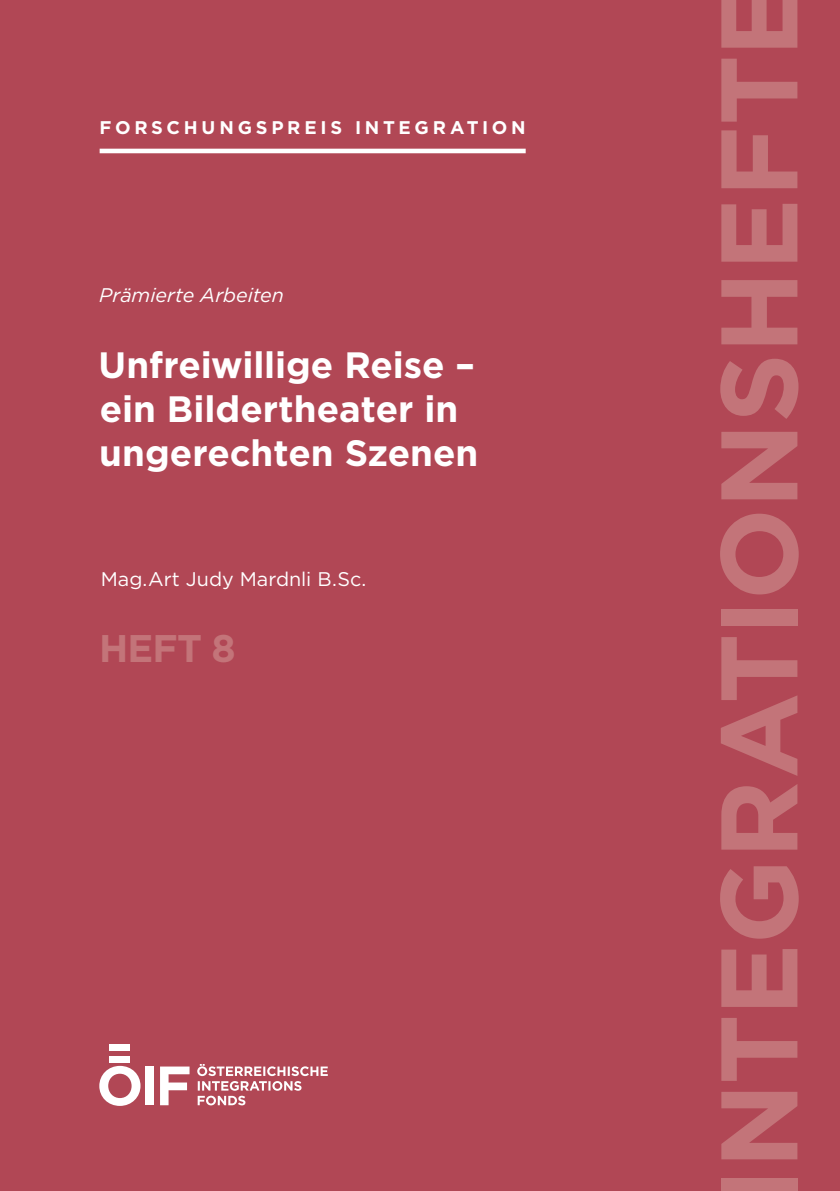
<style>
.page{position:relative;width:840px;height:1191px;background:#fff}
.page>*{position:absolute;margin:0;border:0;box-sizing:border-box;transform-origin:0 0}
.t1{font:700 108.6px "Gotham";letter-spacing:-.005em;color:#c37479}
.t2{font:700 38.4px "Gotham";color:#c37479}
.t3{font:700 36.6px/44px "Gotham";color:#fff}
.t4{font:19.8px "Gotham";color:#fff}
.t5{font:italic 19.8px "Gotham";letter-spacing:-.005em;color:#fff}
.t6{font:700 18.4px "Gotham";letter-spacing:.205em;color:#fff}
</style>
<div class="page">
<div style="left:0;top:0;width:839px;height:1191px;background:#b14755"></div>
<svg style="left:99px;top:1065px;width:41px;height:41px"></svg>
<div style="left:145px;top:1066px;width:9px;height:39px;background:#fff"></div>
<svg style="left:160px;top:1066px;width:29px;height:39px"></svg>
<div style="left:110px;top:1055px;width:20px;height:7px;background:#fff"></div>
<div style="left:110px;top:1044px;width:20px;height:7px;background:#fff"></div>
<svg style="left:197px;top:1064px;width:130px;height:41px"></svg>
<hr style="left:100px;top:149px;width:425px;height:4px;background:#fff">
<p class="t6" style="left:100px;top:116px;width:427px">FORSCHUNGSPREIS INTEGRATION</p>
<p class="t5" style="left:99px;top:283px;width:186px">Prämierte Arbeiten</p>
<p class="t3" style="left:98px;top:343px;width:381px">Unfreiwillige Reise – ein Bildertheater in ungerechten Szenen</p>
<p class="t4" style="left:101px;top:566px;width:267px">Mag.Art Judy Mardnli B.Sc.</p>
<p class="t2" style="left:99px;top:623px;width:138px">HEFT 8</p>
<h1 class="t1" style="left:686px;top:1204px;width:1221px;rotate:-90deg">INTEGRATIONSHEFTE</h1>
</div>
